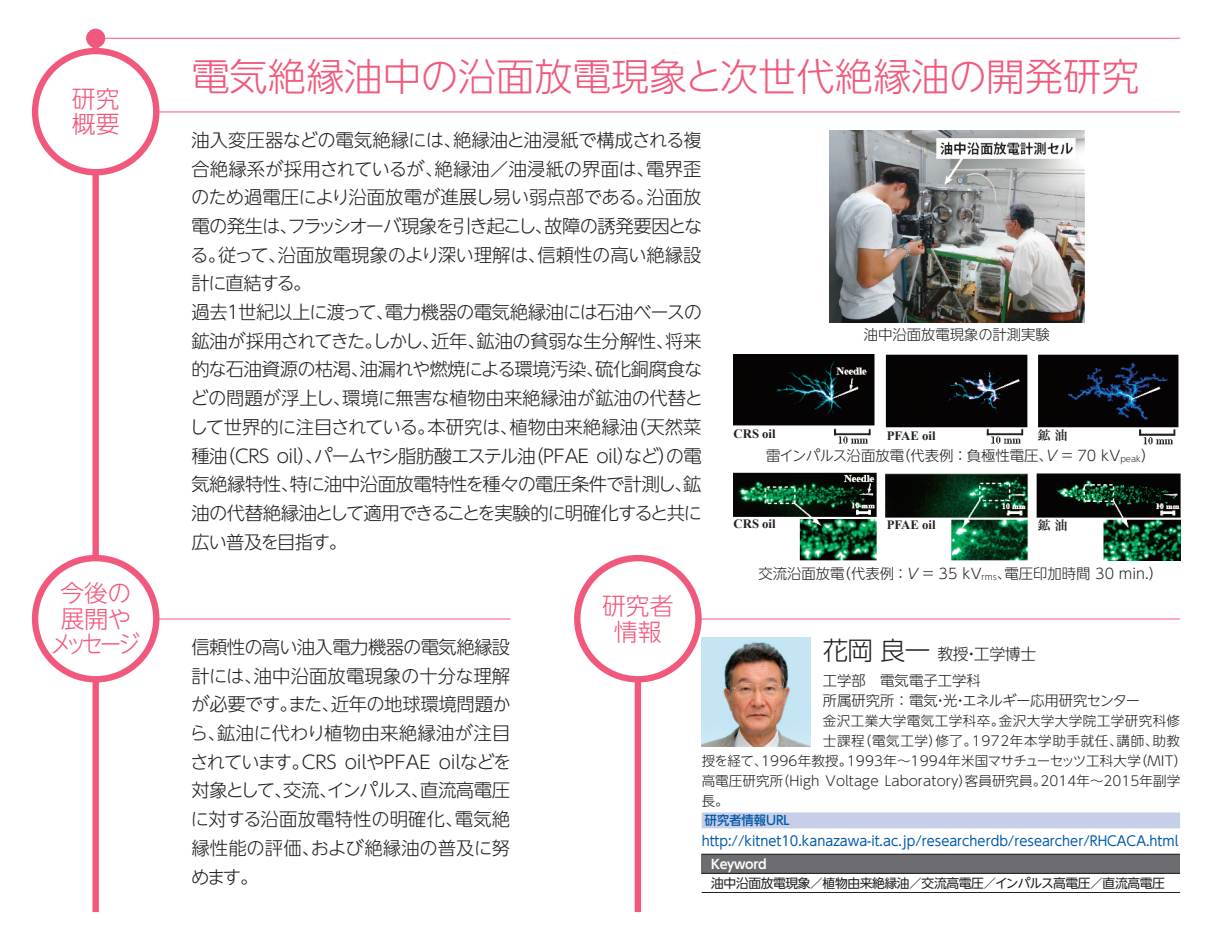
<style>
.page{position:relative;width:1212px;height:944px;background:#fff}
.page>*{position:absolute;margin:0;border:0;box-sizing:border-box;transform-origin:0 0}
.t1{font:300 38.25px "UD Shin Go NT Pr 6 N";color:#f0597c}
.t2{font:300 25.43px "UD Shin Go NT Pr 6 N";color:#231f20}
.t3{font:300 23.85px/25.4px "UD Shin Go NT Pr 6 N";letter-spacing:-.09em;color:#f0597c;text-align:center}
.t4{font:300 23.85px/25.4px "UD Shin Go NT Pr 6 N";color:#f0597c}
.t5{font:300 18.22px/28.8px "UD Shin Go NT Pr 6 N";letter-spacing:-.025em;color:#231f20}
.t6{font:300 18.22px/28.8px "UD Shin Go NT Pr 6 N";letter-spacing:-.005em;color:#231f20}
.t7{font:300 18.22px/28.8px "UD Shin Go NT Pr 6 N";letter-spacing:-.055em;color:#231f20}
.t8{font:300 18.22px "UD Shin Go NT Pr 6 N";letter-spacing:-.05em;color:#231f20}
.t9{font:300 18.22px "UD Shin Go NT Pr 6 N";color:#231f20}
.t10{font:300 18.22px/28.8px "UD Shin Go NT Pr 6 N";letter-spacing:-.065em;color:#231f20}
.t11{font:300 18.22px "UD Shin Go NT Pr 6 N";letter-spacing:.005em;color:#231f20}
.t12{font:300 18.22px/28.8px "UD Shin Go NT Pr 6 N";letter-spacing:.02em;color:#231f20}
.t13{font:300 18.22px "UD Shin Go NT Pr 6 N";letter-spacing:-.045em;color:#231f20}
.t14{font:300 18.22px "UD Shin Go NT Pr 6 N";letter-spacing:-.08em;color:#231f20}
.t15{font:300 18.22px "UD Shin Go NT Pr 6 N";letter-spacing:.01em;color:#231f20}
.t16{font:300 15.97px "UD Shin Go NT Pr 6 N";letter-spacing:-.03em;color:#231f20}
.t17{font:300 14.4px/20.7px "UD Shin Go NT Pr 6 N";color:#231f20}
.t18{font:300 14.4px "UD Shin Go NT Pr 6 N";letter-spacing:-.045em;color:#231f20}
.t19{font:300 13.5px/20px "UD Shin Go NT Pr 6 N";letter-spacing:.015em;color:#231f20}
.t20{font:13.5px "UD Shin Go NT Pr 6 N";color:#015aaa;scale:.96 1}
.t21{font:300 13.5px "UD Shin Go NT Pr 6 N";letter-spacing:.045em;color:#231f20}
.t22{font:12.83px "UD Shin Go NT Pr 6 N";letter-spacing:-.03em;color:#231f20}
.t23{font:700 12.83px "Times New Roman";color:#231f20}
.t24{font:500 12.83px "UD Shin Go NT Pr 6 N";color:#015aaa;scale:.96 1}
.t25{font:700 12.83px "UD Shin Go NT Pr 6 N De";letter-spacing:-.03em;color:#fff}
.t26{font:12.83px "Hira Min Pro N W6";color:#231f20}
.t27{font:300 8.33px "UD Shin Go NT Pr 6 N";color:#231f20}
.s1{font-size:14.4px}
</style>
<div class="page">
<div style="left:92px;top:32px;width:7px;height:880px;background:#f0597c"></div>
<hr style="left:96px;top:38px;width:1084px;height:1px;background:#f0597c">
<div style="left:86px;top:29px;width:19px;height:19px;background:#f0597c;border-radius:50%"></div>
<hr style="left:96px;top:112px;width:1084px;height:1px;background:#f0597c">
<hr style="left:96px;top:619px;width:414px;height:1px;background:#f0597c">
<hr style="left:638px;top:619px;width:542px;height:1px;background:#f0597c">
<div style="left:635px;top:580px;width:6px;height:332px;background:#f0597c"></div>
<div style="left:35px;top:51px;width:121px;height:121px;background:#fff;border-radius:50%"></div>
<div style="left:32px;top:48px;width:127px;height:127px;border:6px solid #f0597c;border-radius:50%"></div>
<div style="left:35px;top:558px;width:121px;height:121px;background:#fff;border-radius:50%"></div>
<div style="left:32px;top:555px;width:127px;height:127px;border:6px solid #f0597c;border-radius:50%"></div>
<div style="left:577px;top:558px;width:121px;height:121px;background:#fff;border-radius:50%"></div>
<div style="left:574px;top:555px;width:128px;height:127px;border:6px solid #f0597c;border-radius:50%"></div>
<div style="left:702px;top:812px;width:478px;height:16px;background:#c7cee8"></div>
<div style="left:702px;top:854px;width:478px;height:19px;background:#6c6d70"></div>
<hr style="left:702px;top:854px;width:478px;height:1px;background:#231f20">
<hr style="left:702px;top:873px;width:478px;height:1px;background:#231f20">
<hr style="left:702px;top:892px;width:478px;height:1px;background:#231f20">
<img style="left:702px;top:638px;width:108px;height:108px">
<img style="left:829px;top:131px;width:255px;height:191px">
<img style="left:733px;top:354px;width:447px;height:206px">
<h3 class="t4" style="left:72px;top:85px;width:49px">研究概要</h3>
<h3 class="t3" style="left:50px;top:580px;width:91px">今後の展開やメッセージ</h3>
<h1 class="t1" style="left:191px;top:46px;width:950px">電気絶縁油中の沿面放電現象と次世代絶縁油の開発研究</h1>
<p class="t5" style="left:453px;top:125px;width:250px">絶縁油と油浸紙で構成される複</p>
<p class="t11" style="left:191px;top:125px;width:272px">油入変圧器などの電気絶縁には、</p>
<p class="t5" style="left:191px;top:154px;width:253px">合絶縁系が採用されているが、</p>
<p class="t15" style="left:435px;top:154px;width:222px">絶縁油／油浸紙の界面は、</p>
<p class="t5" style="left:646px;top:154px;width:57px">電界歪</p>
<p class="t5" style="left:191px;top:182px;width:513px">のため過電圧により沿面放電が進展し易い弱点部である。<br>電の発生はフラッシオーバ現象を引き起こし故障の誘発要因とな</p>
<p class="t5" style="left:646px;top:182px;width:57px">沿面放</p>
<p class="t5" style="left:280px;top:211px;width:20px">、</p>
<p class="t5" style="left:535px;top:211px;width:20px">、</p>
<p class="t9" style="left:537px;top:240px;width:166px">信頼性の高い絶縁設</p>
<p class="t5" style="left:218px;top:240px;width:70px">従って、</p>
<p class="t9" style="left:278px;top:240px;width:270px">沿面放電現象のより深い理解は、</p>
<p class="t5" style="left:190px;top:240px;width:37px">る。</p>
<p class="t5" style="left:191px;top:268px;width:122px">計に直結する。</p>
<p class="t5" style="left:238px;top:297px;width:465px">世紀以上に渡って電力機器の電気絶縁油には石油ベースの</p>
<p class="t5" style="left:191px;top:297px;width:38px">過去</p>
<p class="t5" style="left:224px;top:297px;width:20px">１</p>
<p class="t5" style="left:376px;top:297px;width:20px">、</p>
<p class="t8" style="left:191px;top:326px;width:296px">鉱油が採用されてきたしかし近年、</p>
<p class="t5" style="left:477px;top:326px;width:199px">鉱油の貧弱な生分解性、</p>
<p class="t5" style="left:665px;top:326px;width:38px">将来</p>
<p class="t5" style="left:364px;top:326px;width:20px">。</p>
<p class="t5" style="left:422px;top:326px;width:20px">、</p>
<p class="t5" style="left:190px;top:354px;width:514px">的な石油資源の枯渇、<br>どの問題が浮上し環境に無害な植物由来絶縁油が鉱油の代替と</p>
<p class="t8" style="left:360px;top:355px;width:246px">油漏れや燃焼による環境汚染、</p>
<p class="t5" style="left:595px;top:354px;width:109px">硫化銅腐食な</p>
<p class="t5" style="left:333px;top:383px;width:20px">、</p>
<p class="t5" style="left:628px;top:412px;width:75px">（天然菜</p>
<p class="t11" style="left:509px;top:412px;width:130px">植物由来絶縁油</p>
<p class="t13" style="left:189px;top:412px;width:248px">して世界的に注目されている。</p>
<p class="t5" style="left:427px;top:412px;width:92px">本研究は、</p>
<p class="t14" style="left:314px;top:441px;width:223px">パームヤシ脂肪酸エステル油</p>
<p class="t5" style="left:525px;top:441px;width:178px">（PFAE oil などの電</p>
<p class="t5" style="left:217px;top:441px;width:108px">（CRS oil）、</p>
<p class="t5" style="left:617px;top:441px;width:20px">）</p>
<p class="t5" style="left:658px;top:441px;width:20px">）</p>
<p class="t5" style="left:191px;top:441px;width:38px">種油</p>
<p class="t7" style="left:191px;top:469px;width:512px">気絶縁特性、<br>油の代替絶縁油として適用できることを実験的に明確化すると共に広い普及を目指す。</p>
<p class="t5" style="left:290px;top:469px;width:413px">特に油中沿面放電特性を種々の電圧条件で計測し鉱、</p>
<p class="t5" style="left:191px;top:632px;width:320px;text-align:right">信頼性の高い油入電力機器の電気絶縁設油中沿面放電現象の十分な理解</p>
<p class="t5" style="left:191px;top:661px;width:73px">計には、</p>
<p class="t5" style="left:191px;top:689px;width:150px">が必要ですまた、</p>
<p class="t5" style="left:331px;top:689px;width:181px">近年の地球環境問題か</p>
<p class="t12" style="left:217px;top:689px;width:295px;text-indent:62px">。<br>鉱油に代わり植物由来絶縁油が注目</p>
<p class="t5" style="left:190px;top:718px;width:37px">ら、</p>
<h3 class="t4" style="left:602px;top:592px;width:73px;text-align:center">研究者情報</h3>
<p class="t23" style="left:733px;top:424px;width:44px">CRS oil</p>
<p class="t17" style="left:864px;top:323px;width:188px">油中沿面放電現象の計測実験</p>
<p class="t23" style="left:887px;top:426px;width:51px">PFAE oil</p>
<p class="t26" style="left:1038px;top:424px;width:31px">鉱油</p>
<p class="t18" style="left:766px;top:444px;width:139px">雷インパルス沿面放電</p>
<p class="t17" style="left:896px;top:444px;width:202px">（代表例：負極性電圧 V、 = 70</p>
<p class="t17" style="left:1141px;top:444px;width:16px">(</p>
<p class="t27" style="left:1101px;top:452px;width:41px"><span class="s1">kV</span>peak</p>
<p class="t26" style="left:1038px;top:514px;width:31px">鉱油</p>
<p class="t17" style="left:1004px;top:562px;width:160px">電圧印加時間 30 min (.</p>
<p class="t23" style="left:733px;top:515px;width:44px">CRS oil</p>
<p class="t23" style="left:887px;top:516px;width:51px">PFAE oil</p>
<p class="t17" style="left:837px;top:562px;width:122px">（代表例：V = 35</p>
<p class="t17" style="left:758px;top:562px;width:88px">交流沿面放電</p>
<p class="t27" style="left:962px;top:570px;width:36px"><span class="s1">kV</span>rms</p>
<p class="t17" style="left:997px;top:562px;width:16px">、</p>
<h2 class="t2" style="left:823px;top:630px;width:109px">花岡良一</h2>
<p class="t17" style="left:823px;top:669px;width:319px">工学部　電気電子工学科<br>所属研究所：電気光エネルギー応用研究センター</p>
<p class="t16" style="left:937px;top:641px;width:100px">教授工学博士</p>
<p class="t16" style="left:963px;top:641px;width:17px">・</p>
<p class="t17" style="left:933px;top:690px;width:36px">・・</p>
<p class="t19" style="left:823px;top:711px;width:183px">金沢工業大学電気工学科卒。</p>
<p class="t19" style="left:999px;top:711px;width:183px">金沢大学大学院工学研究科修</p>
<p class="t19" style="left:858px;top:731px;width:86px">（電気工学）</p>
<p class="t19" style="left:1116px;top:731px;width:43px">講師、</p>
<p class="t21" style="left:972px;top:730px;width:152px">1972年本学助手就任、</p>
<p class="t19" style="left:935px;top:731px;width:43px">修了。</p>
<p class="t19" style="left:823px;top:731px;width:43px">士課程</p>
<p class="t19" style="left:1152px;top:731px;width:29px">助教</p>
<p class="t6" style="left:302px;top:747px;width:211px">CRS oilやPFAE oilなどを</p>
<p class="t10" style="left:190px;top:747px;width:321px">されています。<br>対象として交流インパルス直流高電圧</p>
<p class="t5" style="left:274px;top:775px;width:20px">、</p>
<p class="t5" style="left:319px;top:775px;width:20px">、</p>
<p class="t5" style="left:411px;top:775px;width:20px">、</p>
<p class="t5" style="left:455px;top:804px;width:57px">電気絶</p>
<p class="t6" style="left:311px;top:804px;width:201px;text-indent:-120px">に対する沿面放電特性の明確化、<br>および絶縁油の普及に努</p>
<p class="t6" style="left:191px;top:833px;width:131px">縁性能の評価、めます。</p>
<p class="t19" style="left:1134px;top:751px;width:55px">（MIT(</p>
<p class="t19" style="left:847px;top:751px;width:296px">1993年〜1994年米国マサチューセッツ工科大学</p>
<p class="t19" style="left:761px;top:751px;width:93px">1996年教授。</p>
<p class="t19" style="left:702px;top:751px;width:67px">授を経て、</p>
<p class="t19" style="left:776px;top:770px;width:45px">（High</p>
<p class="t19" style="left:885px;top:770px;width:89px">Laboratory）</p>
<p class="t19" style="left:1040px;top:770px;width:141px">2014年〜2015年副学</p>
<p class="t19" style="left:702px;top:770px;width:83px">高電圧研究所長。</p>
<p class="t24" style="left:705px;top:810px;width:90px">研究者情報URL</p>
<p class="t20" style="left:702px;top:830px;width:498px">http://kitnet10.kanazawa i t- .ac.jp/researcherdb/researcher/RHCACA.html</p>
<p class="t25" style="left:711px;top:853px;width:57px">Keyword</p>
<p class="t22" style="left:711px;top:872px;width:455px">油中沿面放電現象／植物由来絶縁油／交流高電圧／インパルス高電圧／直流高電圧</p>
<p class="t19" style="left:965px;top:770px;width:83px">客員研究員。</p>
<p class="t19" style="left:826px;top:770px;width:55px">Voltage</p>
</div>
